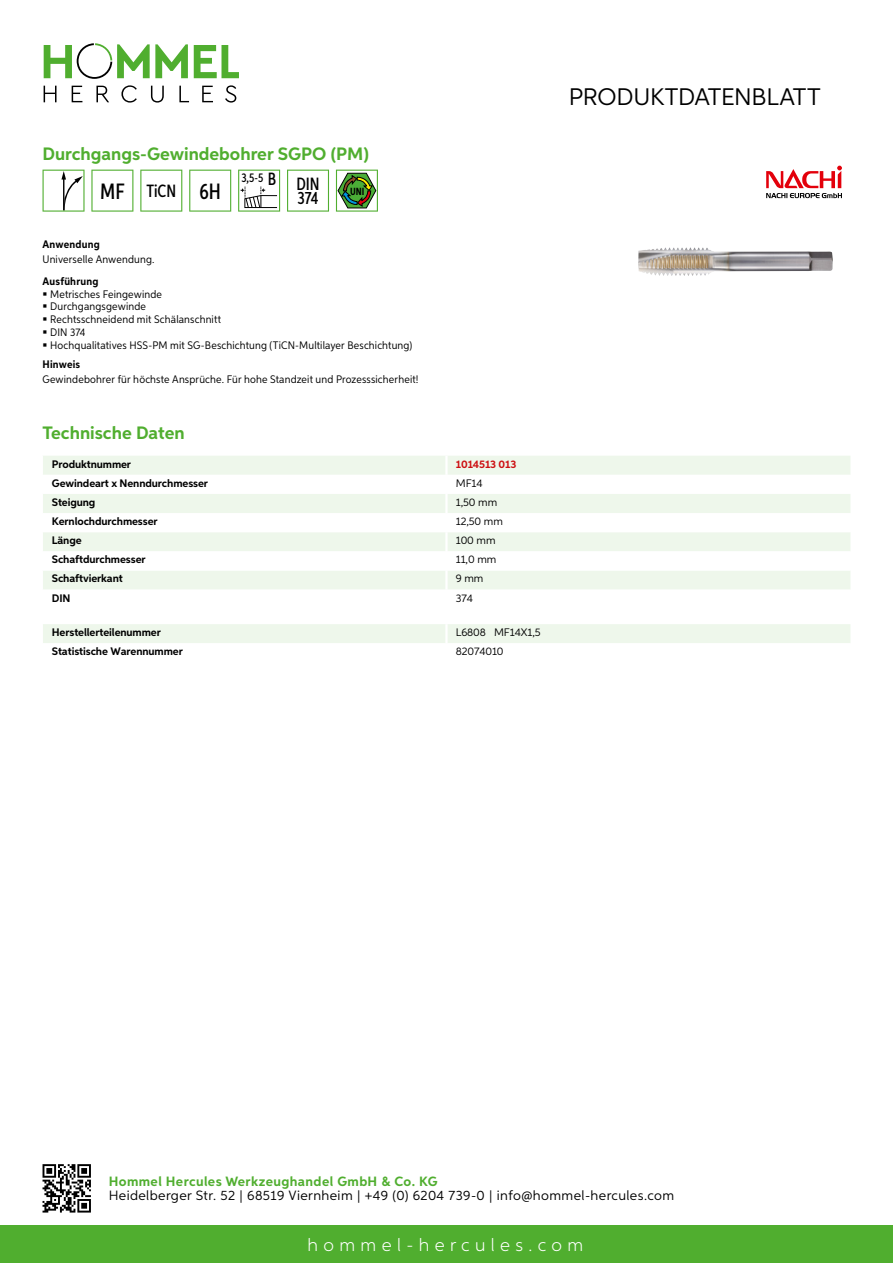
<style>
.page{position:relative;width:893px;height:1263px;background:#fff}
.page>*{position:absolute;margin:0;border:0;box-sizing:border-box;transform-origin:0 0}
.t1{font:24px "Aspira";letter-spacing:-.01em;color:#000}
.t2{font:500 22.2px "Aspira XX Nar";color:#000}
.t3{font:700 18px "Aspira";color:#50ae2f}
.t4{font:300 18px "Aspira";letter-spacing:.3em;color:#fff}
.t5{font:500 17.85px "Aspira XX Nar";color:#000}
.t6{font:13.5px "Aspira";letter-spacing:.03em;color:#000}
.t7{font:700 13.5px "Aspira";letter-spacing:.03em;color:#50ae2f}
.t8{font:500 12.6px "Aspira XX Nar";color:#000}
.t9{font:10.95px/12.8px "Aspira Nar";letter-spacing:.015em;color:#000}
.t10{font:700 10.95px "Aspira";letter-spacing:-.01em;color:#000}
.t11{font:10.95px "Aspira";letter-spacing:-.01em;color:#000}
.t12{font:700 10.95px "Aspira Nar";letter-spacing:.02em;color:#000}
.t13{font:700 10.95px "Aspira";letter-spacing:-.01em;color:#cd1013}
.t14{font:700 10.35px "Aspira XX Nar";color:#000}
.s1{font-size:17.85px}
</style>
<div class="page">
<div style="left:0;top:1226px;width:893px;height:37px;background:#50ae2f"></div>
<svg style="left:43px;top:1164px;width:48px;height:48px"></svg>
<svg style="left:194px;top:45px;width:45px;height:33px"></svg>
<svg style="left:44px;top:43px;width:144px;height:36px"></svg>
<svg style="left:44px;top:86px;width:13px;height:16px"></svg>
<svg style="left:72px;top:86px;width:10px;height:16px"></svg>
<svg style="left:96px;top:86px;width:13px;height:16px"></svg>
<svg style="left:121px;top:85px;width:16px;height:18px"></svg>
<svg style="left:151px;top:86px;width:13px;height:17px"></svg>
<svg style="left:179px;top:86px;width:10px;height:16px"></svg>
<svg style="left:202px;top:86px;width:11px;height:16px"></svg>
<svg style="left:225px;top:85px;width:11px;height:18px"></svg>
<div style="left:43px;top:456px;width:807px;height:19px;background:#eef7eb"></div>
<svg style="left:43px;top:494px;width:807px;height:95px;fill:#eef7eb"></svg>
<hr style="left:445px;top:456px;width:3px;height:19px;background:#fff">
<hr style="left:445px;top:494px;width:3px;height:19px;background:#fff">
<hr style="left:445px;top:513px;width:3px;height:19px;background:#fff">
<hr style="left:445px;top:532px;width:3px;height:19px;background:#fff">
<hr style="left:445px;top:551px;width:3px;height:19px;background:#fff">
<hr style="left:445px;top:570px;width:3px;height:20px;background:#fff">
<div style="left:43px;top:624px;width:807px;height:19px;background:#eef7eb"></div>
<svg style="left:43px;top:170px;width:42px;height:42px"></svg>
<svg style="left:91px;top:170px;width:42px;height:42px"></svg>
<svg style="left:140px;top:170px;width:42px;height:42px"></svg>
<svg style="left:189px;top:170px;width:42px;height:42px"></svg>
<svg style="left:238px;top:170px;width:42px;height:42px"></svg>
<svg style="left:287px;top:170px;width:42px;height:42px"></svg>
<svg style="left:336px;top:170px;width:42px;height:42px"></svg>
<img style="left:638px;top:247px;width:64px;height:27px">
<svg style="left:766px;top:166px;width:76px;height:32px"></svg>
<h3 class="t3" style="left:43px;top:142px;width:328px">Durchgangs-Gewindebohrer SGPO (PM)</h3>
<h2 class="t2" style="left:100px;top:178px;width:122px">MF <span class="s1">TiCN</span> 6H</h2>
<p class="t8" style="left:241px;top:169px;width:80px">3,5-5 <span class="s1">B DIN</span></p>
<h3 class="t5" style="left:297px;top:187px;width:23px">374</h3>
<p class="t14" style="left:350px;top:185px;width:16px">UNI</p>
<p class="t12" style="left:43px;top:237px;width:59px">Anwendung</p>
<p class="t9" style="left:43px;top:252px;width:113px">Universelle Anwendung.</p>
<p class="t12" style="left:43px;top:274px;width:58px">Ausführung</p>
<p class="t9" style="left:50px;top:287px;width:364px">Metrisches Feingewinde<br>Durchgangsgewinde<br>Rechtsschneidend mit Schälanschnitt<br>DIN 374<br>Hochqualitatives HSS-PM mit SG-Beschichtung (TiCN-Multilayer Beschichtung)</p>
<p class="t12" style="left:43px;top:357px;width:39px">Hinweis</p>
<p class="t9" style="left:43px;top:373px;width:377px">Gewindebohrer für höchste Ansprüche. Für hohe Standzeit und Prozesssicherheit!</p>
<h3 class="t3" style="left:43px;top:421px;width:144px">Technische Daten</h3>
<p class="t10" style="left:52px;top:457px;width:81px">Produktnummer</p>
<p class="t13" style="left:456px;top:457px;width:62px">1014513 013</p>
<p class="t10" style="left:52px;top:476px;width:158px">Gewindeart x Nenndurchmesser</p>
<p class="t11" style="left:456px;top:476px;width:28px">MF14</p>
<p class="t10" style="left:52px;top:495px;width:45px">Steigung</p>
<p class="t11" style="left:456px;top:495px;width:43px">1,50 mm</p>
<p class="t10" style="left:52px;top:514px;width:107px">Kernlochdurchmesser</p>
<p class="t11" style="left:456px;top:515px;width:49px">12,50 mm</p>
<p class="t10" style="left:52px;top:534px;width:31px">Länge</p>
<p class="t11" style="left:456px;top:534px;width:41px">100 mm</p>
<p class="t10" style="left:52px;top:553px;width:95px">Schaftdurchmesser</p>
<p class="t11" style="left:456px;top:553px;width:42px">11,0 mm</p>
<p class="t10" style="left:52px;top:572px;width:72px">Schaftvierkant</p>
<p class="t11" style="left:456px;top:572px;width:29px">9 mm</p>
<p class="t10" style="left:52px;top:591px;width:20px">DIN</p>
<p class="t11" style="left:456px;top:591px;width:19px">374</p>
<p class="t10" style="left:52px;top:626px;width:111px">Herstellerteilenummer</p>
<p class="t11" style="left:456px;top:626px;width:86px">L6808 MF14X1,5</p>
<p class="t10" style="left:52px;top:645px;width:132px">Statistische Warennummer</p>
<p class="t11" style="left:456px;top:645px;width:49px">82074010</p>
<h1 class="t1" style="left:569px;top:82px;width:253px">Produktdatenblatt</h1>
<p class="t7" style="left:109px;top:1172px;width:330px">Hommel Hercules Werkzeughandel GmbH &amp; Co. KG</p>
<p class="t6" style="left:109px;top:1187px;width:567px">Heidelberger Str. 52 | 68519 Viernheim | +49 (0) 6204 739-0 | info@hommel-hercules.com</p>
<h3 class="t4" style="left:307px;top:1234px;width:277px">hommel-hercules.com</h3>
</div>
